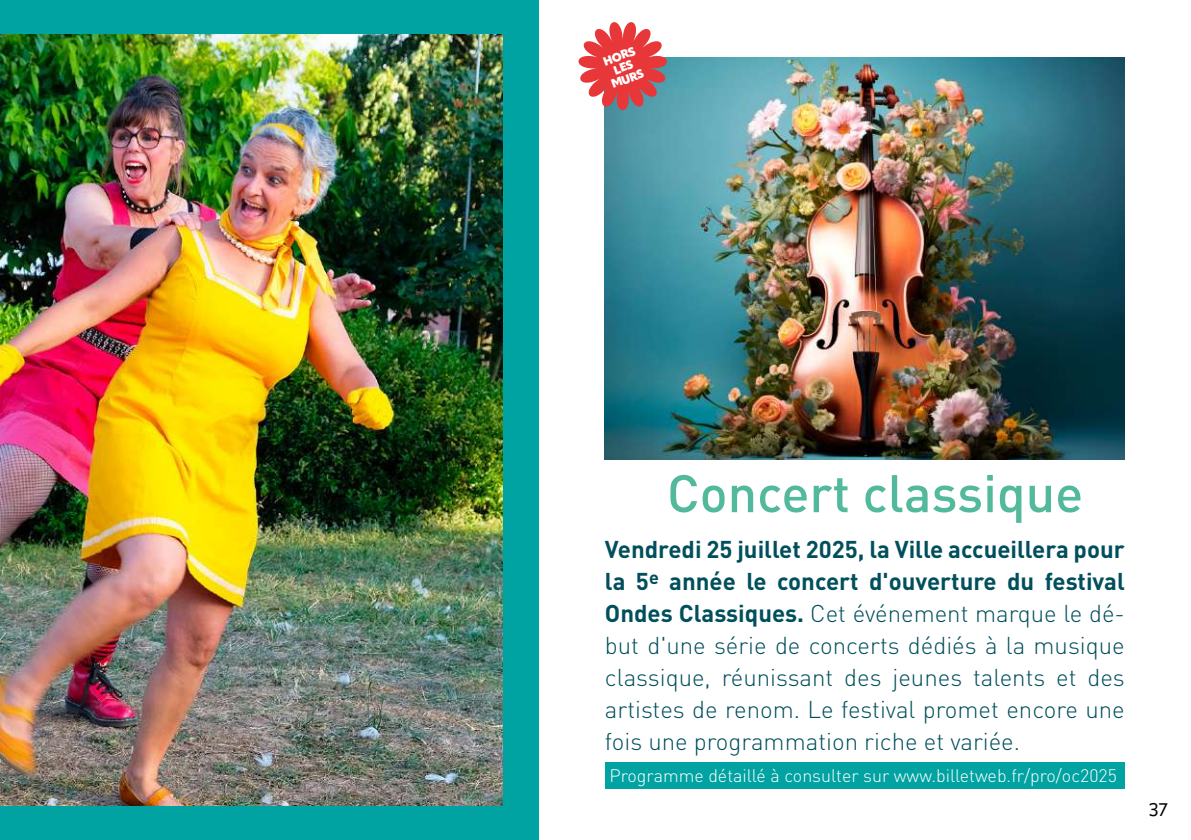
<style>
.page{position:relative;width:1191px;height:840px;background:#fff}
.page>*{position:absolute;margin:0;border:0;box-sizing:border-box;transform-origin:0 0}
.t1{font:500 52px "DIN Pro";color:#53b99d}
.t2{font:300 24px/32px "DIN Pro";color:#004f5c;text-align:justify}
.t3{font:18px "Apparat";color:#000}
.t4{font:300 17.8px "DIN Pro";color:#fff}
.t5{font:900 12px/12px "Apparat";color:#fff;text-align:center}
.s1{font-weight:700}
</style>
<div class="page">
<div style="left:605px;top:761px;width:519px;height:26px;background:#00a3a2"></div>
<div style="left:0;top:0;width:539px;height:839px;background:#00a3a2"></div>
<img style="left:0;top:34px;width:502px;height:771px">
<img style="left:605px;top:57px;width:519px;height:402px">
<svg style="left:578px;top:22px;width:97px;height:95px"></svg>
<p class="t5" style="left:601px;top:56px;width:35px;rotate:-20deg">HORS<br>LES<br>MURS</p>
<h1 class="t1" style="left:667px;top:457px;width:418px">Concert classique</h1>
<p class="t2" style="left:605px;top:531px;width:521px"><span class="s1">Vendredi 25 juillet 2025, la Ville accueillera pour la 5</span><sup>e</sup> <span class="s1">année le concert d'ouverture du festival Ondes Classiques.</span> Cet événement marque le dé&shy;but d'une série de concerts dédiés à la musique classique, réunissant des jeunes talents et des artistes de renom. Le festival promet encore une fois une programmation riche et variée.</p>
<p class="t4" style="left:609px;top:762px;width:509px">Programme détaillé à consulter sur www.billetweb.fr/pro/oc2025</p>
<p class="t3" style="left:1149px;top:798px;width:20px">37</p>
</div>
